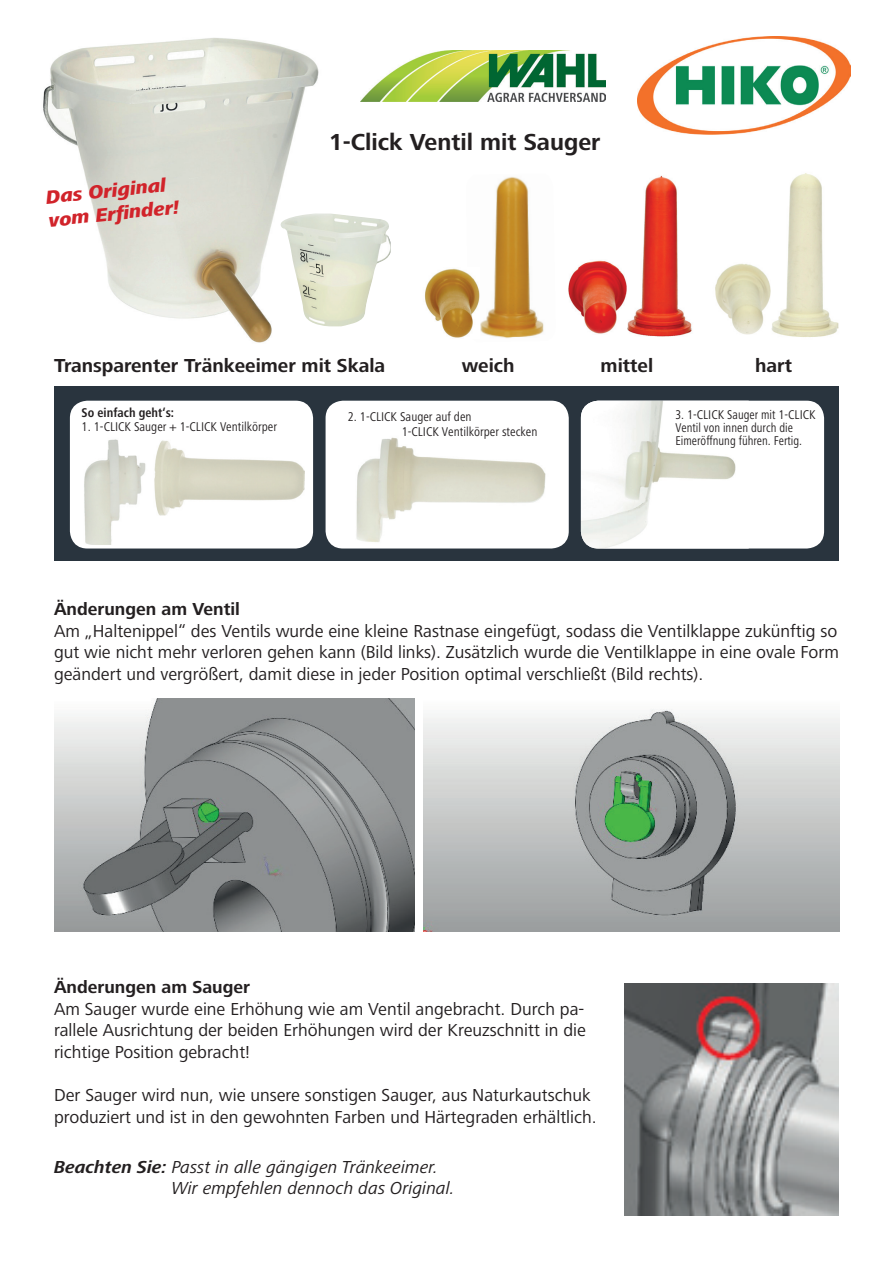
<style>
.page{position:relative;width:893px;height:1263px;background:#fff}
.page>*{position:absolute;margin:0;border:0;box-sizing:border-box;transform-origin:0 0}
.t1{font:700 24px "Frutiger Next LT";color:#231f20}
.t2{font:700 19.5px "Frutiger Next LT";color:#231f20}
.t3{font:italic 800 19.5px/23.4px "Frutiger Next LT";color:#d1232a}
.t4{font:18px/21.6px "Frutiger Next LT";color:#231f20;text-align:justify}
.t5{font:italic 18px/21.6px "Frutiger Next LT";color:#231f20}
.t6{font:700 18px "Frutiger Next LT";color:#231f20}
.t7{font:condensed 13.2px/15.8px "Frutiger Next LT";color:#231f20}
.t8{font:condensed 13.2px/13.2px "Frutiger Next LT";color:#231f20;scale:.95 1}
.t9{font:700 condensed 13.2px "Frutiger Next LT";color:#231f20}
.s1{font-weight:700}
</style>
<div class="page">
<img style="left:637px;top:36px;width:214px;height:98px">
<img style="left:361px;top:50px;width:244px;height:51px">
<img style="left:54px;top:698px;width:360px;height:233px">
<img style="left:424px;top:709px;width:415px;height:222px">
<img style="left:624px;top:983px;width:215px;height:233px">
<img style="left:480px;top:176px;width:64px;height:163px">
<img style="left:425px;top:268px;width:55px;height:70px">
<img style="left:627px;top:175px;width:65px;height:162px">
<img style="left:568px;top:260px;width:59px;height:74px">
<img style="left:771px;top:173px;width:68px;height:164px">
<img style="left:715px;top:263px;width:56px;height:72px">
<img style="left:43px;top:38px;width:289px;height:305px">
<img style="left:275px;top:214px;width:116px;height:113px">
<div style="left:54px;top:386px;width:785px;height:174px;background:#29343e"></div>
<div style="left:70px;top:401px;width:243px;height:147px;background:#fff;border-radius:18px"></div>
<div style="left:326px;top:401px;width:243px;height:147px;background:#fff;border-radius:18px"></div>
<div style="left:581px;top:401px;width:243px;height:147px;background:#fff;border-radius:18px"></div>
<img style="left:581px;top:401px;width:155px;height:147px">
<img style="left:84px;top:439px;width:62px;height:105px">
<img style="left:154px;top:440px;width:151px;height:76px">
<img style="left:356px;top:437px;width:190px;height:105px">
<p class="t3" style="left:45px;top:185px;width:133px;rotate:-6deg">Das Original vom Erfi nder!</p>
<h1 class="t1" style="left:329px;top:129px;width:273px">1-Click Ventil mit Sauger</h1>
<p class="t2" style="left:54px;top:355px;width:333px">Transparenter Tränkeeimer mit Skala</p>
<p class="t2" style="left:462px;top:355px;width:54px">weich</p>
<p class="t2" style="left:601px;top:355px;width:54px">mittel</p>
<p class="t2" style="left:755px;top:355px;width:38px">hart</p>
<p class="t9" style="left:82px;top:405px;width:94px">So einfach geht‘s:</p>
<p class="t7" style="left:82px;top:419px;width:197px">1. 1-CLICK Sauger + 1-CLICK Ventilkörper</p>
<p class="t8" style="left:675px;top:408px;width:149px">3. 1-CLICK Sauger mit 1-CLICK<br>Ventil von innen durch die<br>Eimeröffnung führen. Fertig.</p>
<p class="t7" style="left:402px;top:408px;width:137px;text-indent:-54px">2. 1-CLICK Sauger auf den<br>1-CLICK Ventilkörper stecken</p>
<p class="t6" style="left:54px;top:599px;width:187px">Änderungen am Ventil</p>
<p class="t4" style="left:54px;top:620px;width:786px">Am „Haltenippel“ des Ventils wurde eine kleine Rastnase eingefügt, sodass die Ventilklappe zukünftig so gut wie nicht mehr verloren gehen kann (Bild links). Zusätzlich wurde die Ventilklappe in eine ovale Form geändert und vergrößert, damit diese in jeder Position optimal verschließt (Bild rechts).</p>
<p class="t6" style="left:54px;top:977px;width:198px">Änderungen am Sauger</p>
<p class="t4" style="left:54px;top:998px;width:533px">Am Sauger wurde eine Erhöhung wie am Ventil angebracht. Durch pa&shy;rallele Ausrichtung der beiden Erhöhungen wird der Kreuzschnitt in die richtige Position gebracht!</p>
<p class="t4" style="left:54px;top:1084px;width:544px">Der Sauger wird nun, wie unsere sonstigen Sauger, aus Naturkautschuk produziert und ist in den gewohnten Farben und Härtegraden erhältlich.</p>
<p class="t5" style="left:172px;top:1156px;width:285px;text-indent:-118px"><span class="s1">Beachten Sie:</span> Passt in alle gängigen Tränkeeimer.<br>Wir empfehlen dennoch das Original.</p>
</div>
